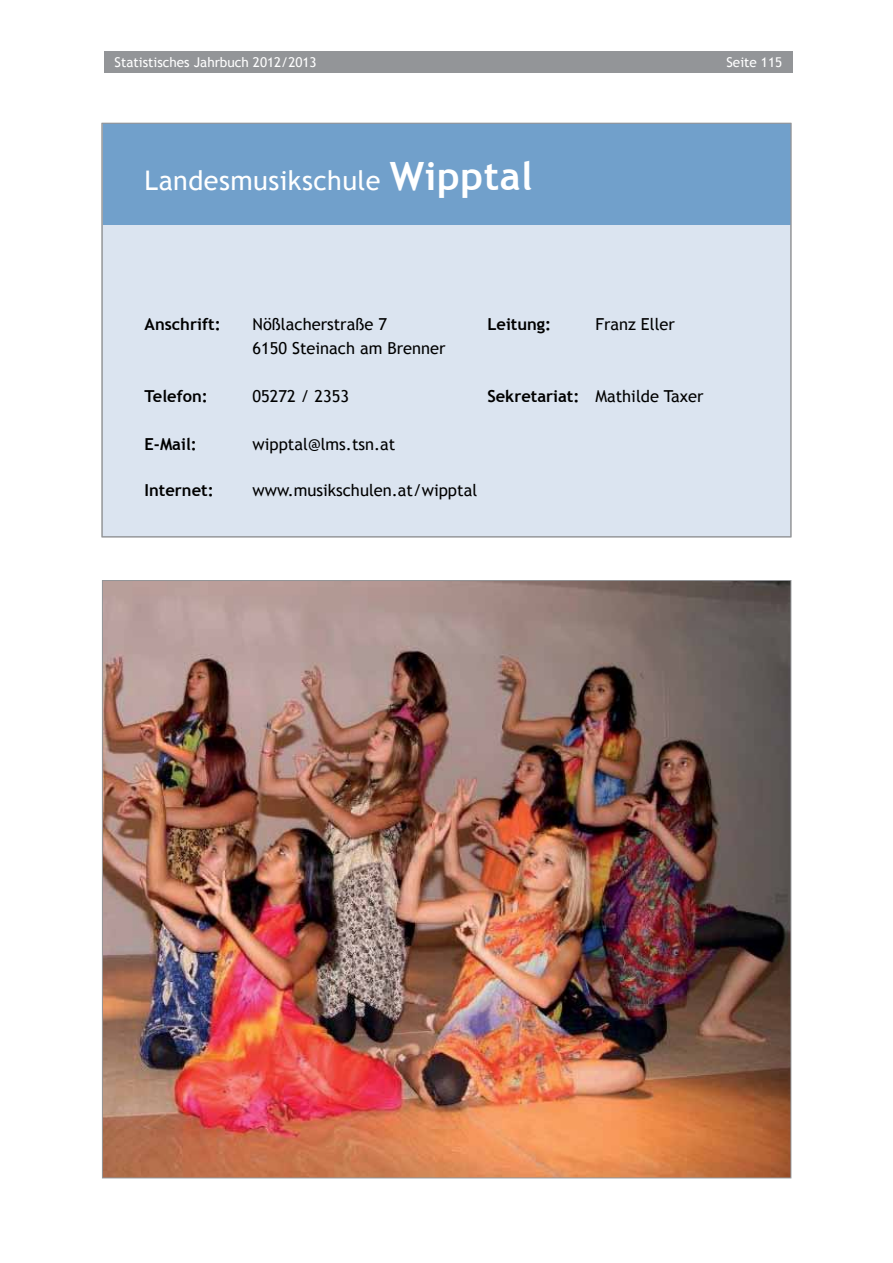
<style>
.page{position:relative;width:893px;height:1263px;background:#fff}
.page>*{position:absolute;margin:0;border:0;box-sizing:border-box;transform-origin:0 0}
.t1{font:27px "Trebuchet MS";letter-spacing:.015em;color:#fff}
.t2{font:16.5px/24px "Trebuchet MS";color:#000}
.t3{font:700 16.5px "Trebuchet MS";color:#000}
.t4{font:13.5px "Trebuchet MS";color:#fff}
.s1{font-weight:700;font-size:39px}
.s2{font-weight:700}
</style>
<div class="page">
<div style="left:104px;top:51px;width:689px;height:21px;background:#939598"></div>
<div style="left:102px;top:123px;width:689px;height:414px;background:#dbe4f0"></div>
<div style="left:103px;top:124px;width:688px;height:101px;background:#71a0cb"></div>
<img style="left:104px;top:582px;width:685px;height:594px">
<p class="t4" style="left:115px;top:54px;width:204px">Statistisches Jahrbuch 2012/2013</p>
<p class="t4" style="left:726px;top:54px;width:57px">Seite 115</p>
<h1 class="t1" style="left:145px;top:165px;width:390px">Landesmusikschule <span class="s1">Wipptal</span></h1>
<p class="t3" style="left:145px;top:314px;width:78px">Anschrift:</p>
<p class="t2" style="left:253px;top:312px;width:195px">Nößlacherstraße 7<br>6150 Steinach am Brenner</p>
<p class="t3" style="left:145px;top:386px;width:65px">Telefon:</p>
<p class="t2" style="left:253px;top:384px;width:98px">05272 / 2353</p>
<p class="t3" style="left:145px;top:434px;width:54px">E-Mail:</p>
<p class="t2" style="left:253px;top:432px;width:144px">wipptal@lms.tsn.at</p>
<p class="t3" style="left:487px;top:314px;width:65px">Leitung:</p>
<p class="t2" style="left:595px;top:312px;width:81px">Franz Eller</p>
<p class="t2" style="left:487px;top:384px;width:218px"><span class="s2">Sekretariat:</span> Mathilde Taxer</p>
<p class="t3" style="left:145px;top:480px;width:71px">Internet:</p>
<p class="t2" style="left:253px;top:479px;width:226px">www.musikschulen.at/wipptal</p>
</div>
